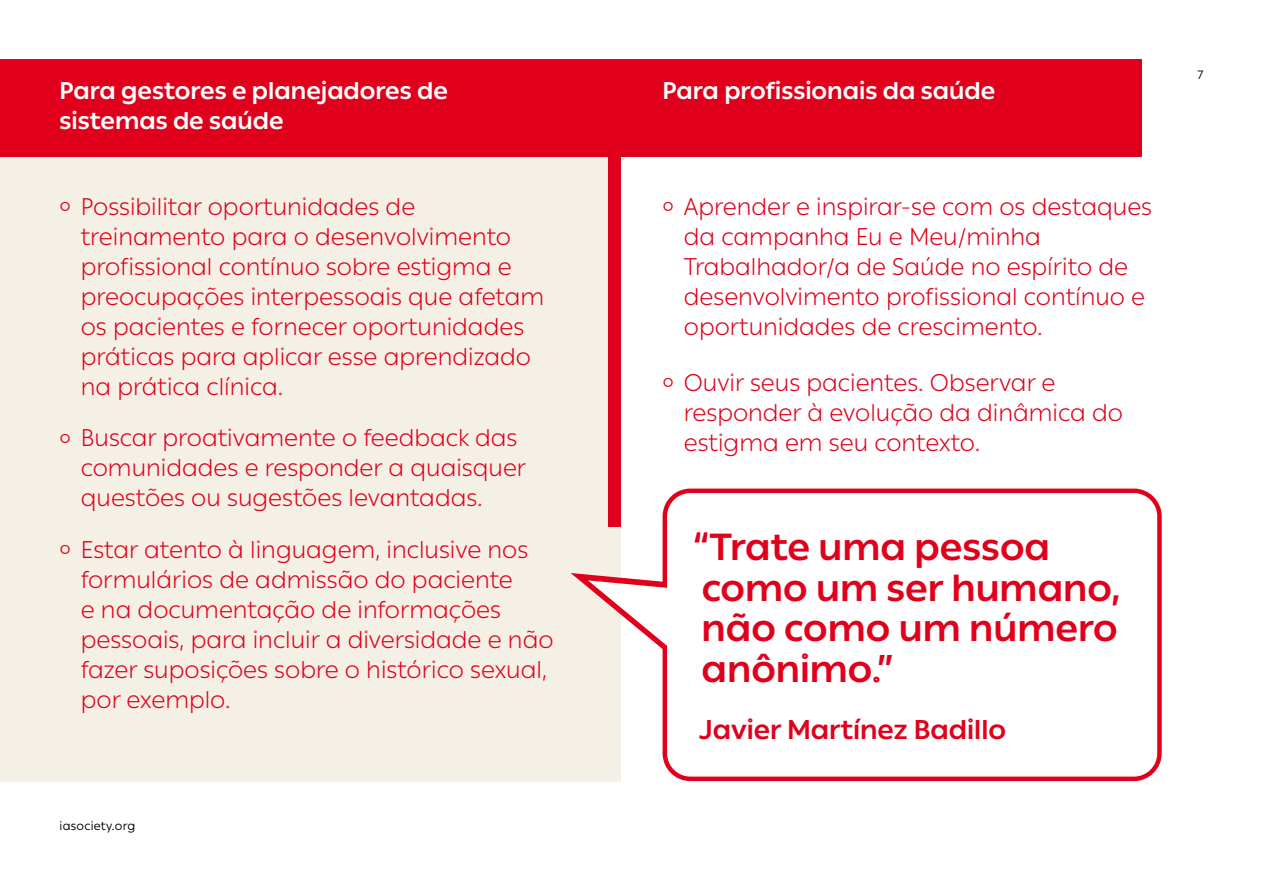
<style>
.page{position:relative;width:1263px;height:893px;background:#fff}
.page>*{position:absolute;margin:0;border:0;box-sizing:border-box;transform-origin:0 0}
.t1{font:700 37.5px/40.5px "IAS Ribbon Sans";color:#e0001b}
.t2{font:700 27px "IAS Ribbon Sans";color:#e0001b}
.t3{font:300 24px/30px "IAS Ribbon Sans";color:#e0001b}
.t4{font:700 24px/30px "IAS Ribbon Sans";color:#fff}
.t5{font:12px "IAS Ribbon Sans";letter-spacing:.02em;color:#000}
</style>
<div class="page">
<div style="left:0;top:109px;width:621px;height:672px;background:#f5f0e5"></div>
<div style="left:0;top:60px;width:621px;height:97px;background:#e0001b"></div>
<div style="left:621px;top:60px;width:520px;height:97px;background:#e0001b"></div>
<div style="left:608px;top:60px;width:13px;height:467px;background:#e0001b"></div>
<div style="left:663px;top:489px;width:499px;height:292px;border:4px solid #e0001b;border-radius:26px"></div>
<svg style="left:570px;top:567px;width:98px;height:107px"></svg>
<p class="t4" style="left:60px;top:74px;width:390px">Para gestores e planejadores de sistemas de saúde</p>
<p class="t3" style="left:81px;top:191px;width:465px;text-indent:-21px">° Possibilitar oportunidades de treinamento para o desenvolvimento profissional contínuo sobre estigma e preocupações interpessoais que afetam os pacientes e fornecer oportunidades práticas para aplicar esse aprendizado na prática clínica.</p>
<p class="t3" style="left:81px;top:422px;width:447px;text-indent:-21px">° Buscar proativamente o feedback das comunidades e responder a quaisquer questões ou sugestões levantadas.</p>
<p class="t3" style="left:81px;top:533px;width:474px;text-indent:-21px">° Estar atento à linguagem, inclusive nos formulários de admissão do paciente<br>e na documentação de informações pessoais, para incluir a diversidade e não fazer suposições sobre o histórico sexual, por exemplo.</p>
<p class="t5" style="left:60px;top:817px;width:77px">iasociety.org</p>
<p class="t4" style="left:663px;top:74px;width:334px">Para profissionais da saúde</p>
<p class="t3" style="left:684px;top:191px;width:470px;text-indent:-21px">° Aprender e inspirar-se com os destaques da campanha Eu e Meu/minha Trabalhador/a de Saúde no espírito de desenvolvimento profissional contínuo e oportunidades de crescimento.</p>
<p class="t3" style="left:684px;top:366px;width:441px;text-indent:-21px">° Ouvir seus pacientes. Observar e responder à evolução da dinâmica do estigma em seu contexto.</p>
<h1 class="t1" style="left:693px;top:525px;width:429px">“Trate uma pessoa como um ser humano, não como um número anônimo.”</h1>
<p class="t2" style="left:699px;top:709px;width:308px">Javier Martínez Badillo</p>
<p class="t5" style="left:1197px;top:66px;width:7px">7</p>
</div>
